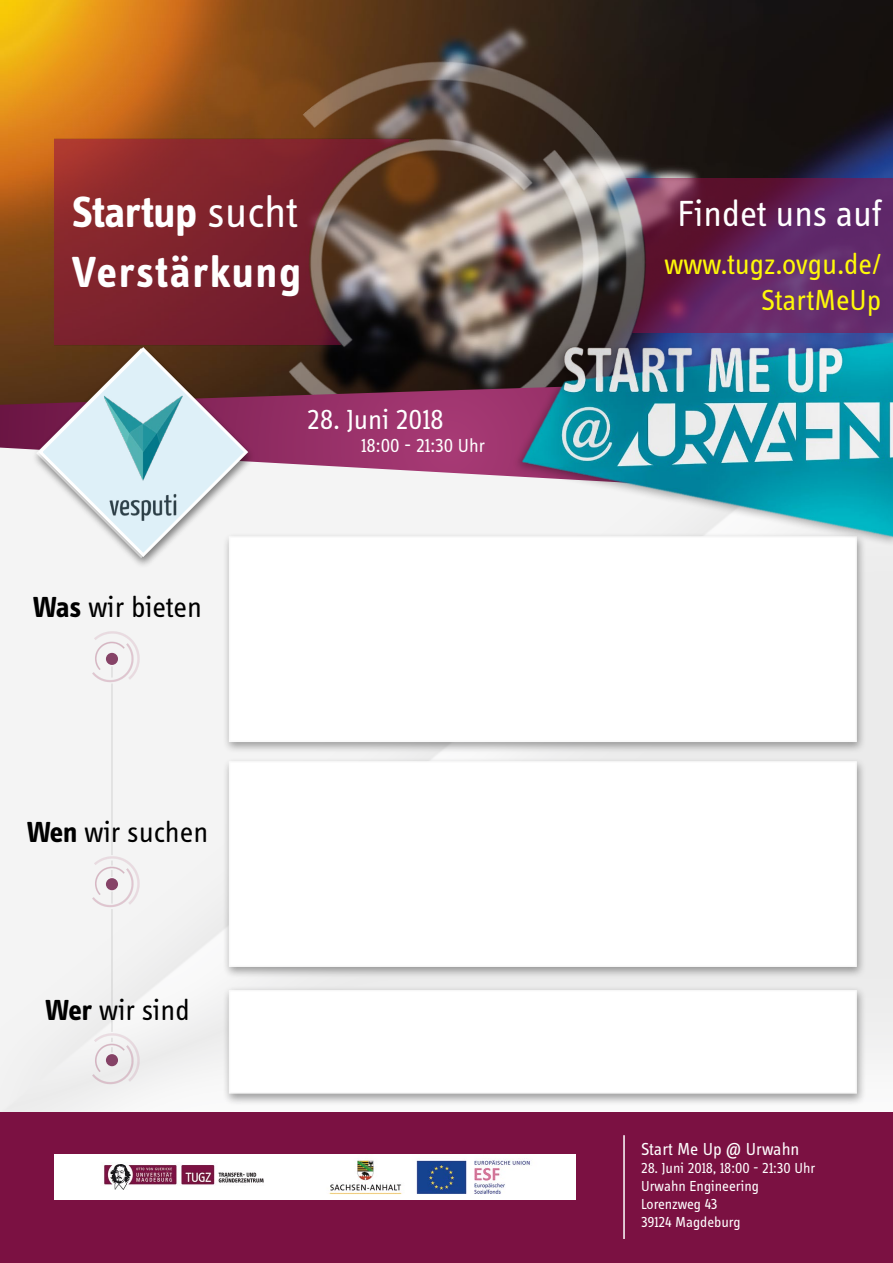
<style>
.page{position:relative;width:893px;height:1263px;background:#fff}
.page>*{position:absolute;margin:0;border:0;box-sizing:border-box;transform-origin:0 0}
.t1{font:700 45px/60px "Info Display OT";letter-spacing:.03em;color:#fff}
.t2{font:37.5px "Info Display OT";color:#fff}
.t3{font:30px "Info Display OT";color:#000}
.t4{font:30px/36px "Info Display OT";color:#fef909;text-align:right}
.t5{font:28.5px "Info Display OT";color:#fff}
.t6{font:19.5px "Info Display OT";color:#fff}
.t7{font:18px "Info Display OT";color:#fff}
.t8{font:15px/18px "Info Display OT";color:#fff}
.s1{font-weight:400}
.s2{font-weight:700}
</style>
<div class="page">
<img style="left:0;top:498px;width:893px;height:615px">
<hr style="left:111px;top:683px;width:2px;height:172px;background:#000">
<div style="left:0;top:1113px;width:893px;height:150px;background:#7b1142"></div>
<img style="left:54px;top:1154px;width:521px;height:45px">
<img style="left:0;top:0;width:893px;height:376px">
<img style="left:54px;top:0;width:722px;height:501px">
<div style="left:222px;top:532px;width:645px;height:222px;background:#000;opacity:.37"></div>
<div style="left:229px;top:536px;width:628px;height:206px;background:#fff;border:2px solid #fafafa"></div>
<svg style="left:0;top:376px;width:484px;height:122px"></svg>
<img style="left:484px;top:321px;width:409px;height:223px">
<img style="left:83px;top:628px;width:60px;height:57px">
<img style="left:83px;top:853px;width:60px;height:57px">
<img style="left:83px;top:1030px;width:60px;height:58px">
<div style="left:222px;top:757px;width:645px;height:222px;background:#000;opacity:.37"></div>
<div style="left:229px;top:761px;width:628px;height:206px;background:#fff"></div>
<div style="left:222px;top:986px;width:645px;height:120px;background:#000;opacity:.37"></div>
<div style="left:229px;top:990px;width:628px;height:104px;background:#fff;border:2px solid #fafafa"></div>
<hr style="left:111px;top:909px;width:2px;height:123px;background:#000">
<svg style="left:106px;top:653px;width:12px;height:12px"></svg>
<div style="left:106px;top:878px;width:12px;height:12px;background:#864367;border-radius:50%"></div>
<div style="left:106px;top:1054px;width:12px;height:12px;background:#854266;border-radius:50%"></div>
<svg style="left:111px;top:666px;width:2px;height:12px"></svg>
<svg style="left:111px;top:860px;width:2px;height:17px"></svg>
<svg style="left:111px;top:891px;width:2px;height:13px"></svg>
<svg style="left:111px;top:1038px;width:2px;height:14px"></svg>
<img style="left:624px;top:179px;width:269px;height:154px">
<hr style="left:623px;top:1135px;width:2px;height:104px;background:#fff">
<div style="left:32px;top:344px;width:224px;height:224px;background:#000;opacity:.3"></div>
<svg style="left:36px;top:345px;width:214px;height:214px"></svg>
<h1 class="t1" style="left:72px;top:181px;width:230px">Startup <span class="s1">sucht<br></span>Verstärkung</h1>
<h3 class="t5" style="left:307px;top:402px;width:138px">28. Juni 2018</h3>
<h3 class="t6" style="left:361px;top:434px;width:125px">18:00 - 21:30 Uhr</h3>
<h3 class="t3" style="left:33px;top:589px;width:170px"><span class="s2">Was</span> wir bieten</h3>
<h3 class="t3" style="left:27px;top:814px;width:183px"><span class="s2">Wen</span> wir suchen</h3>
<h3 class="t3" style="left:46px;top:992px;width:146px"><span class="s2">Wer</span> wir sind</h3>
<h2 class="t2" style="left:678px;top:192px;width:205px">Findet uns auf</h2>
<h3 class="t4" style="left:664px;top:246px;width:218px">www.tugz.ovgu.de/<br>StartMeUp</h3>
<p class="t7" style="left:641px;top:1138px;width:160px">Start Me Up @ Urwahn</p>
<p class="t8" style="left:641px;top:1158px;width:176px">28. Juni 2018, 18:00 - 21:30 Uhr<br>Urwahn Engineering<br>Lorenzweg 43<br>39124 Magdeburg</p>
</div>
